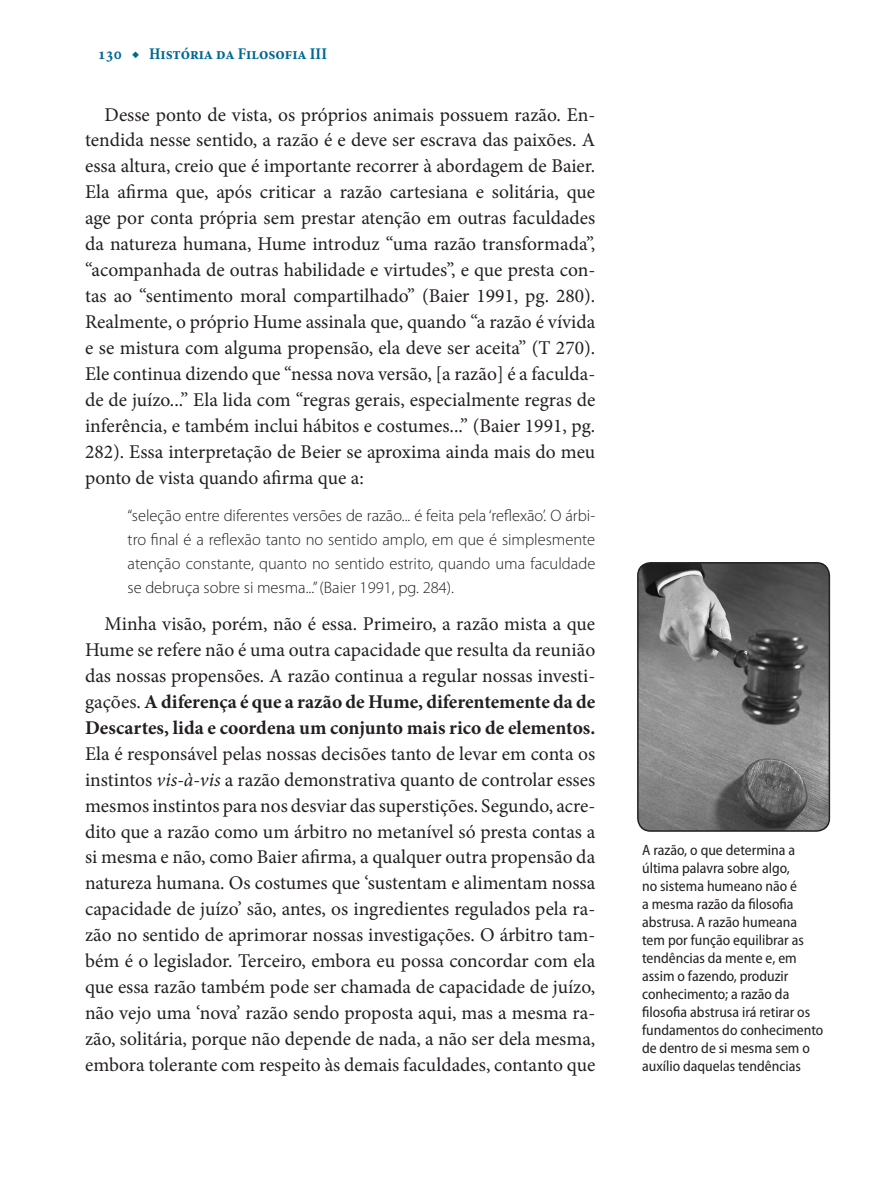
<style>
.page{position:relative;width:893px;height:1191px;background:#fff}
.page>*{position:absolute;margin:0;border:0;box-sizing:border-box;transform-origin:0 0}
.texto_-_principal{font:19.5px/26px "Minion Pro";color:#231f20;text-align:justify}
.texto_-_extrato_de_t{font:300 16.5px/24px "Myriad Pro";color:#231f20;text-align:justify}
.t1{font:700 condensed 16.5px "Minion Pro";letter-spacing:-.005em;color:#006893}
.Legenda{font:semi-condensed 15px/18px "Myriad Pro";color:#231f20}
.s1{font-weight:700}
.s2{font-style:italic}
</style>
<div class="page">
<img style="left:638px;top:563px;width:191px;height:268px">
<div style="left:637px;top:562px;width:193px;height:269px;border:2px solid #231f20;border-radius:13px"></div>
<p class="t1" style="left:98px;top:43px;width:231px">130 ◆ História da Filosofia III</p>
<p class="texto_-_principal" style="left:85px;top:101px;width:512px;text-indent:20px">Desse ponto de vista, os próprios animais possuem razão. En&shy;tendida nesse sentido, a razão é e deve ser escrava das paixões. A essa altura, creio que é importante recorrer à abordagem de Baier.<br>Ela afirma que, após criticar a razão cartesiana e solitária, que age por conta própria sem prestar atenção em outras faculdades da natureza humana, Hume introduz “uma razão transformada”, “acompanhada de outras habilidade e virtudes”, e que presta con&shy;tas ao “sentimento moral compartilhado” (Baier 1991, pg. 280).<br>Realmente, o próprio Hume assinala que, quando “a razão é vívida e se mistura com alguma propensão, ela deve ser aceita” (T 270).<br>Ele continua dizendo que “nessa nova versão, [a razão] é a faculda&shy;de de juízo...” Ela lida com “regras gerais, especialmente regras de inferência, e também inclui hábitos e costumes...” (Baier 1991, pg.<br>282). Essa interpretação de Beier se aproxima ainda mais do meu ponto de vista quando afirma que a:</p>
<p class="texto_-_extrato_de_t" style="left:128px;top:504px;width:469px">“seleção entre diferentes versões de razão... é feita pela ‘reflexão’. O árbi&shy;tro final é a reflexão tanto no sentido amplo, em que é simplesmente atenção constante, quanto no sentido estrito, quando uma faculdade se debruça sobre si mesma...” (Baier 1991, pg. 284).</p>
<p class="texto_-_principal" style="left:85px;top:610px;width:512px;text-indent:20px">Minha visão, porém, não é essa. Primeiro, a razão mista a que Hume se refere não é uma outra capacidade que resulta da reunião das nossas propensões. A razão continua a regular nossas investi&shy;gações. <span class="s1">A diferença é que a razão de Hume, diferentemente da de Descartes, lida e coordena um conjunto mais rico de elementos.<br></span>Ela é responsável pelas nossas decisões tanto de levar em conta os instintos <span class="s2">vis-à-vis</span> a razão demonstrativa quanto de controlar esses mesmos instintos para nos desviar das superstições. Segundo, acre&shy;dito que a razão como um árbitro no metanível só presta contas a si mesma e não, como Baier afirma, a qualquer outra propensão da natureza humana. Os costumes que ‘sustentam e alimentam nossa capacidade de juízo’ são, antes, os ingredientes regulados pela ra&shy;zão no sentido de aprimorar nossas investigações. O árbitro tam&shy;bém é o legislador. Terceiro, embora eu possa concordar com ela que essa razão também pode ser chamada de capacidade de juízo, não vejo uma ‘nova’ razão sendo proposta aqui, mas a mesma ra&shy;zão, solitária, porque não depende de nada, a não ser dela mesma, embora tolerante com respeito às demais faculdades, contanto que</p>
<p class="Legenda" style="left:642px;top:841px;width:183px">A razão, o que determina a última palavra sobre algo,<br>no sistema humeano não é<br>a mesma razão da filosofia abstrusa. A razão humeana tem por função equilibrar as tendências da mente e, em assim o fazendo, produzir conhecimento; a razão da filosofia abstrusa irá retirar os fundamentos do conhecimento de dentro de si mesma sem o auxílio daquelas tendências</p>
</div>
